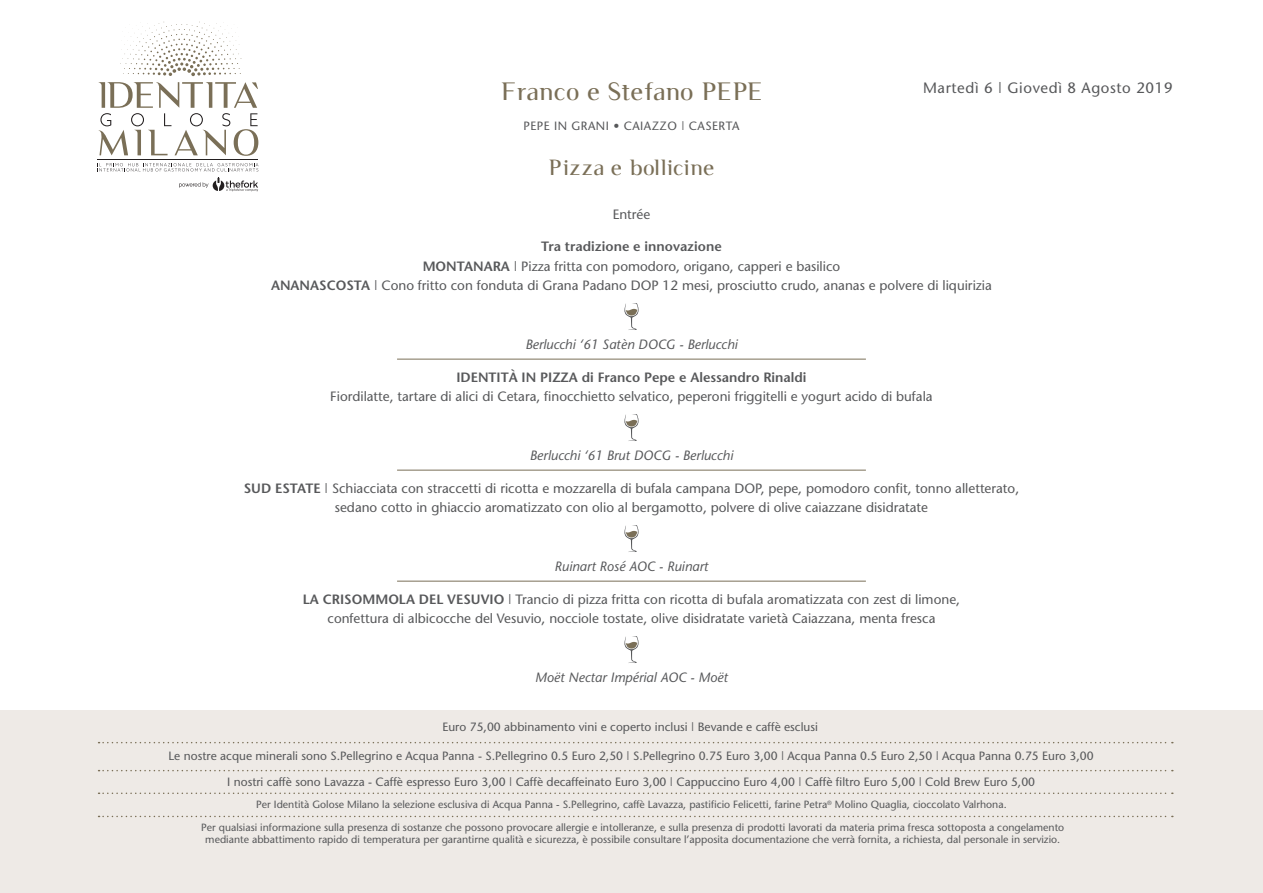
<style>
.page{position:relative;width:1263px;height:893px;background:#fff}
.page>*{position:absolute;margin:0;border:0;box-sizing:border-box;transform-origin:0 0}
.t1{font:24px "Luxia Display";color:#7a6f57}
.t2{font:21px "Luxia Display";letter-spacing:.04em;color:#7a6f57}
.t3{font:15px "Stone Sans";letter-spacing:.04em;color:#57585a}
.t4{font:13.5px/19.2px "Stone Sans";color:#57585a;text-align:center}
.t5{font:italic 13.5px "Stone Sans";color:#57585a}
.t6{font:600 13.5px "Stone Sans";color:#57585a}
.t7{font:12px "Stone Sans";color:#57585a}
.t8{font:12px "Stone Sans";letter-spacing:.04em;color:#57585a}
.t9{font:10.5px/12px "Stone Sans";color:#57585a;text-align:center}
.s1{font-weight:600}
</style>
<div class="page">
<svg style="left:120px;top:22px;width:122px;height:54px"></svg>
<hr style="left:98px;top:159px;width:160px;height:1px;background:#231f20">
<svg style="left:97px;top:163px;width:161px;height:8px"></svg>
<svg style="left:179px;top:178px;width:79px;height:14px"></svg>
<svg style="left:98px;top:82px;width:160px;height:74px"></svg>
<div style="left:0;top:711px;width:1263px;height:182px;background:#eeeae6"></div>
<svg style="left:99px;top:742px;width:1074px;height:1px"></svg>
<svg style="left:99px;top:770px;width:1074px;height:1px"></svg>
<svg style="left:99px;top:816px;width:1074px;height:1px"></svg>
<svg style="left:99px;top:792px;width:1074px;height:2px"></svg>
<svg style="left:624px;top:303px;width:15px;height:27px"></svg>
<hr style="left:397px;top:359px;width:469px;height:1px;background:#7a6f57">
<svg style="left:624px;top:414px;width:15px;height:27px"></svg>
<hr style="left:397px;top:470px;width:469px;height:1px;background:#7a6f57">
<svg style="left:624px;top:525px;width:15px;height:27px"></svg>
<hr style="left:397px;top:581px;width:469px;height:1px;background:#7a6f57">
<svg style="left:624px;top:636px;width:15px;height:27px"></svg>
<h1 class="t1" style="left:501px;top:77px;width:263px">Franco e Stefano PEPE</h1>
<p class="t8" style="left:523px;top:118px;width:218px">PEPE IN GRANI • CAIAZZO | CASERTA</p>
<h2 class="t2" style="left:548px;top:155px;width:167px">Pizza e bollicine</h2>
<p class="t3" style="left:923px;top:79px;width:251px">Martedì 6 | Giovedì 8 Agosto 2019</p>
<p class="t4" style="left:613px;top:205px;width:39px">Entrée</p>
<p class="t4" style="left:271px;top:237px;width:722px"><span class="s1">Tra tradizione e innovazione<br>MONTANARA</span> | Pizza fritta con pomodoro, origano, capperi e basilico<br><span class="s1">ANANASCOSTA</span> | Cono fritto con fonduta di Grana Padano DOP 12 mesi, prosciutto crudo, ananas e polvere di liquirizia</p>
<p class="t5" style="left:525px;top:336px;width:214px">Berlucchi ‘61 Satèn DOCG - Berlucchi</p>
<p class="t6" style="left:456px;top:369px;width:352px">IDENTITÀ IN PIZZA di Franco Pepe e Alessandro Rinaldi</p>
<p class="t4" style="left:330px;top:386px;width:604px">Fiordilatte, tartare di alici di Cetara, finocchietto selvatico, peperoni friggitelli e yogurt acido di bufala</p>
<p class="t5" style="left:530px;top:447px;width:205px">Berlucchi ‘61 Brut DOCG - Berlucchi</p>
<p class="t4" style="left:244px;top:478px;width:777px"><span class="s1">SUD ESTATE</span> | Schiacciata con straccetti di ricotta e mozzarella di bufala campana DOP, pepe, pomodoro confit, tonno alletterato, sedano cotto in ghiaccio aromatizzato con olio al bergamotto, polvere di olive caiazzane disidratate</p>
<p class="t5" style="left:554px;top:558px;width:155px">Ruinart Rosé AOC - Ruinart</p>
<p class="t4" style="left:303px;top:589px;width:659px"><span class="s1">LA CRISOMMOLA DEL VESUVIO</span> | Trancio di pizza fritta con ricotta di bufala aromatizzata con zest di limone, confettura di albicocche del Vesuvio, nocciole tostate, olive disidratate varietà Caiazzana, menta fresca</p>
<p class="t5" style="left:535px;top:669px;width:194px">Moët Nectar Impérial AOC - Moët</p>
<p class="t7" style="left:442px;top:719px;width:377px">Euro 75,00 abbinamento vini e coperto inclusi | Bevande e caffè esclusi</p>
<p class="t7" style="left:169px;top:749px;width:927px">Le nostre acque minerali sono S.Pellegrino e Acqua Panna - S.Pellegrino 0.5 Euro 2,50 | S.Pellegrino 0.75 Euro 3,00 | Acqua Panna 0.5 Euro 2,50 | Acqua Panna 0.75 Euro 3,00</p>
<p class="t7" style="left:227px;top:774px;width:809px">I nostri caffè sono Lavazza - Caffè espresso Euro 3,00 | Caffè decaffeinato Euro 3,00 | Cappuccino Euro 4,00 | Caffè filtro Euro 5,00 | Cold Brew Euro 5,00</p>
<p class="t9" style="left:256px;top:799px;width:752px">Per Identità Golose Milano la selezione esclusiva di Acqua Panna - S.Pellegrino, caffè Lavazza, pastificio Felicetti, farine Petra<sup>®</sup> Molino Quaglia, cioccolato Valrhona.</p>
<p class="t9" style="left:201px;top:822px;width:865px">Per qualsiasi informazione sulla presenza di sostanze che possono provocare allergie e intolleranze, e sulla presenza di prodotti lavorati da materia prima fresca sottoposta a congelamento mediante abbattimento rapido di temperatura per garantirne qualità e sicurezza, è possibile consultare l’apposita documentazione che verrà fornita, a richiesta, dal personale in servizio.</p>
</div>
